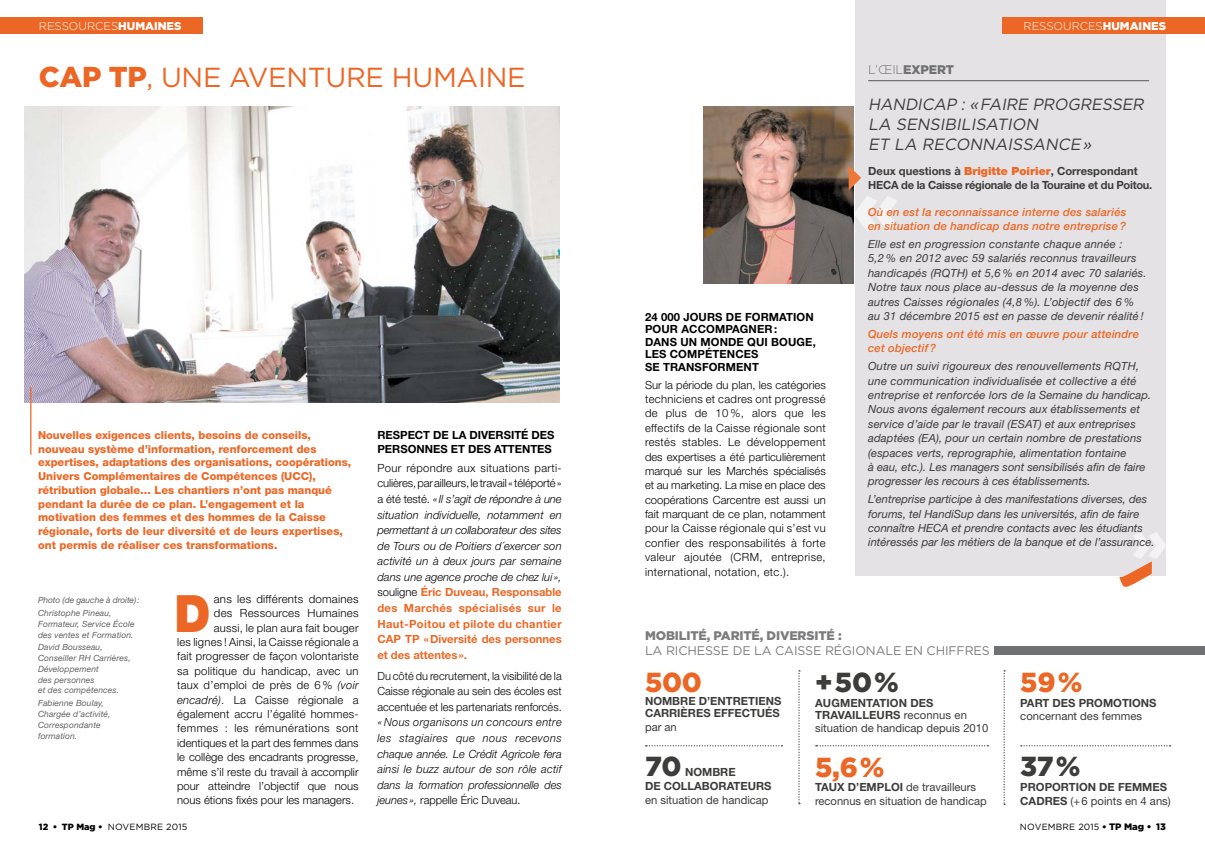
<style>
.page{position:relative;width:1205px;height:851px;background:#fff}
.page>*{position:absolute;margin:0;border:0;box-sizing:border-box;transform-origin:0 0}
.t1{font:900 51.5px "Helvetica Neue LT Std";color:#ec6725;scale:.9 1}
.t2{font:27.5px "Gotham";letter-spacing:-.01em;color:#ec6725}
.t3{font:900 27.5px "Gotham";color:#ec6725}
.t4{font:900 27.5px "Gotham";color:#3c3c3b}
.t5{font:italic 16.25px/20px "Gotham";color:#3c3c3b}
.t6{font:12.5px "Gotham";letter-spacing:-.01em;color:#7c7c7e}
.t7{font:900 12.5px "Gotham";letter-spacing:-.01em;color:#7c7c7e}
.t8{font:900 12.5px "Gotham";letter-spacing:-.01em;color:#707173}
.t9{font:italic 11.25px/14.4px "Helvetica Neue LT Std";letter-spacing:.01em;color:#3c3c3b}
.t10{font:300 11.25px/14.4px "Helvetica Neue LT Std";letter-spacing:.02em;color:#000;text-align:justify}
.t11{font:italic 300 11.25px/15.6px "Helvetica Neue LT Std";color:#000;text-align:justify}
.t12{font:11.25px/12.5px "Helvetica Neue LT Std";color:#3c3c3b}
.t13{font:300 11.25px "Helvetica Neue LT Std";color:#000}
.t14{font:italic 500 11.25px/14.4px "Helvetica Neue LT Std";letter-spacing:.015em;color:#ec6725}
.t15{font:700 11.25px/12.5px "Helvetica Neue LT Std";letter-spacing:.01em;color:#000}
.t16{font:700 11.25px/13.8px "Helvetica Neue LT Std";color:#3c3c3b}
.t17{font:700 11.25px/14.4px "Helvetica Neue LT Std";letter-spacing:-.02em;color:#3c3c3b}
.t18{font:300 11.25px "Gotham";color:#fff}
.t19{font:300 11.25px "Helvetica Neue LT Std";letter-spacing:.04em;color:#000}
.t20{font:800 11px/13.8px "Helvetica Neue LT Std";color:#ec6725}
.t21{font:9px "Gotham";letter-spacing:.02em;color:#000}
.t22{font:italic 8.5px/10.8px "Helvetica Neue LT Std";letter-spacing:.01em;color:#646363}
.t23{font:italic 8.5px/12.9px "Helvetica Neue LT Std";letter-spacing:-.01em;color:#646363}
.s1{font-weight:900}
.s2{font-weight:900;font-size:28.75px}
.s3{font-style:italic}
.s4{font-style:normal}
.s5{font-weight:700;font-style:normal;color:#ec6725}
.s6{font-weight:300}
.s7{font-weight:900;color:#ec6725}
.s8{font-weight:700}
.s9{font-weight:400}
.s10{font-weight:900;font-size:9.38px}
</style>
<div class="page">
<div style="left:855px;top:0;width:311px;height:575px;background:#e4e2e4"></div>
<svg style="left:855px;top:196px;width:42px;height:35px"></svg>
<div style="left:995px;top:646px;width:210px;height:9px;background:#707173"></div>
<img style="left:25px;top:106px;width:535px;height:296px">
<img style="left:703px;top:106px;width:150px;height:177px">
<div style="left:1002px;top:18px;width:203px;height:16px;background:#ec6725"></div>
<div style="left:0;top:18px;width:203px;height:16px;background:#ec6725"></div>
<svg style="left:1119px;top:532px;width:46px;height:55px"></svg>
<svg style="left:849px;top:165px;width:12px;height:25px"></svg>
<hr style="left:30px;top:387px;width:1px;height:67px;background:#ec6725">
<hr style="left:868px;top:80px;width:281px;height:1px;background:#707173">
<svg style="left:798px;top:670px;width:2px;height:134px"></svg>
<svg style="left:1003px;top:670px;width:2px;height:134px"></svg>
<svg style="left:816px;top:745px;width:172px;height:1px"></svg>
<svg style="left:646px;top:745px;width:136px;height:1px"></svg>
<svg style="left:1021px;top:745px;width:149px;height:1px"></svg>
<p class="t18" style="left:39px;top:19px;width:144px">RESSOURCES<span class="s1">HUMAINES</span></p>
<p class="t18" style="left:1023px;top:19px;width:144px">RESSOURCES<span class="s1">HUMAINES</span></p>
<h2 class="t2" style="left:39px;top:59px;width:488px"><span class="s2">CAP TP</span>, UNE AVENTURE HUMAINE</h2>
<p class="t20" style="left:38px;top:428px;width:315px">Nouvelles exigences clients, besoins de conseils, nouveau système d’information, renforcement des expertises, adaptations des organisations, coopérations, Univers Complémentaires de Compétences (UCC), rétribution globale… Les chantiers n’ont pas manqué pendant la durée de ce plan. L’engagement et la motivation des femmes et des hommes de la Caisse régionale, forts de leur diversité et de leurs expertises, ont permis de réaliser ces transformations.</p>
<p class="t23" style="left:38px;top:593px;width:103px">Photo (de gauche à droite):<br>Christophe Pineau,</p>
<p class="t22" style="left:38px;top:618px;width:98px">Formateur, Service École des ventes et Formation.</p>
<p class="t22" style="left:38px;top:641px;width:94px">David Bousseau,<br>Conseiller RH Carrières,<br>Développement<br>des personnes<br>et des compétences.</p>
<p class="t22" style="left:38px;top:697px;width:74px">Fabienne Boulay,<br>Chargée d’activité,<br>Correspondante formation.</p>
<h1 class="t1" style="left:175px;top:582px;width:42px">D</h1>
<p class="t10" style="left:214px;top:591px;width:146px">ans les différents domaines</p>
<p class="t10" style="left:214px;top:605px;width:146px">des Ressources Humaines</p>
<p class="t10" style="left:214px;top:620px;width:146px">aussi, le plan aura fait bouger</p>
<p class="t10" style="left:177px;top:634px;width:183px">les lignes ! Ainsi, la Caisse régionale a</p>
<p class="t10" style="left:177px;top:649px;width:183px">fait progresser de façon volontariste</p>
<p class="t10" style="left:177px;top:663px;width:183px">sa politique du handicap, avec un</p>
<p class="t10" style="left:177px;top:677px;width:183px">taux d’emploi de près de 6 % <span class="s3">(voir</span></p>
<p class="t10" style="left:177px;top:692px;width:183px"><span class="s3">encadré)</span>. La Caisse régionale a</p>
<p class="t10" style="left:177px;top:706px;width:183px">également accru l’égalité hommes-</p>
<p class="t19" style="left:177px;top:721px;width:183px">femmes : les rémunérations sont</p>
<p class="t13" style="left:177px;top:735px;width:183px">identiques et la part des femmes dans</p>
<p class="t13" style="left:177px;top:750px;width:183px">le collège des encadrants progresse,</p>
<p class="t13" style="left:177px;top:764px;width:183px">même s’il reste du travail à accomplir</p>
<p class="t13" style="left:177px;top:779px;width:183px">pour atteindre l’objectif que nous</p>
<p class="t13" style="left:177px;top:793px;width:178px">nous étions fixés pour les managers.</p>
<p class="t15" style="left:377px;top:428px;width:179px;line-height:13.8px">RESPECT DE LA DIVERSITÉ DES<br>PERSONNES ET DES ATTENTES</p>
<p class="t11" style="left:377px;top:460px;width:186px"><span class="s4">Pour répondre aux situations parti&shy;culières, par ailleurs, le travail «téléporté» a été testé.</span> «Il s’agit de répondre à une situation individuelle, notamment en permettant à un collaborateur des sites de Tours ou de Poitiers d´exercer son activité un à deux jours par semaine dans une agence proche de chez lui », <span class="s4">souligne</span> <span class="s5">Éric Duveau, Responsable des Marchés spécialisés sur le Haut-Poitou et pilote du chantier CAP TP «Diversité des personnes et des attentes».</span></p>
<p class="t10" style="left:377px;top:667px;width:186px;line-height:15.6px">Du côté du recrutement, la visibilité de la Caisse régionale au sein des écoles est accentuée et les partenariats renforcés.</p>
<p class="t11" style="left:377px;top:714px;width:186px">« Nous organisons un concours entre les stagiaires que nous recevons chaque année. Le Crédit Agricole fera ainsi le buzz autour de son rôle actif dans la formation professionnelle des jeunes », <span class="s4">rappelle Éric Duveau.</span></p>
<p class="t15" style="left:645px;top:310px;width:172px">24 000 JOURS DE FORMATION<br>POUR ACCOMPAGNER :<br>DANS UN MONDE QUI BOUGE,<br>LES COMPÉTENCES<br>SE TRANSFORMENT</p>
<p class="t10" style="left:645px;top:377px;width:182px">Sur la période du plan, les catégories techniciens et cadres ont progressé de plus de 10 %, alors que les effectifs de la Caisse régionale sont restés stables. Le développement des expertises a été particulièrement marqué sur les Marchés spécialisés et au marketing. La mise en place des coopérations Carcentre est aussi un fait marquant de ce plan, notamment pour la Caisse régionale qui s’est vu confier des responsabilités à forte valeur ajoutée (CRM, entreprise, international, notation, etc.).</p>
<p class="t8" style="left:868px;top:61px;width:87px"><span class="s6">L’ŒIL</span>EXPERT</p>
<h3 class="t5" style="left:868px;top:93px;width:281px">HANDICAP :« FAIRE PROGRESSER<br>LA SENSIBILISATION<br>ET LA RECONNAISSANCE »</h3>
<p class="t17" style="left:868px;top:163px;width:286px">Deux questions à <span class="s7">Brigitte Poirier</span>, Correspondant<br>HECA de la Caisse régionale de la Touraine et du Poitou.</p>
<p class="t14" style="left:868px;top:204px;width:260px">Où en est la reconnaissance interne des salariés en situation de handicap dans notre entreprise ?</p>
<p class="t9" style="left:868px;top:237px;width:280px">Elle est en progression constante chaque année :<br>5,2 % en 2012 avec 59 salariés reconnus travailleurs handicapés (RQTH) et 5,6 % en 2014 avec 70 salariés.<br>Notre taux nous place au-dessus de la moyenne des autres Caisses régionales (4,8 %). L’objectif des 6 % au 31 décembre 2015 est en passe de devenir réalité !</p>
<p class="t14" style="left:868px;top:326px;width:272px">Quels moyens ont été mis en œuvre pour atteindre cet objectif ?</p>
<p class="t9" style="left:868px;top:359px;width:285px">Outre un suivi rigoureux des renouvellements RQTH, une communication individualisée et collective a été entreprise et renforcée lors de la Semaine du handicap.<br>Nous avons également recours aux établissements et service d’aide par le travail (ESAT) et aux entreprises adaptées (EA), pour un certain nombre de prestations (espaces verts, reprographie, alimentation fontaine<br>à eau, etc.). Les managers sont sensibilisés afin de faire progresser les recours à ces établissements.</p>
<p class="t9" style="left:868px;top:492px;width:288px">L’entreprise participe à des manifestations diverses, des forums, tel HandiSup dans les universités, afin de faire connaître HECA et prendre contacts avec les étudiants intéressés par les métiers de la banque et de l’assurance.</p>
<p class="t7" style="left:645px;top:626px;width:198px">MOBILITÉ, PARITÉ, DIVERSITÉ :</p>
<p class="t6" style="left:645px;top:642px;width:346px">LA RICHESSE DE LA CAISSE RÉGIONALE EN CHIFFRES</p>
<h2 class="t3" style="left:645px;top:663px;width:58px">500</h2>
<p class="t16" style="left:645px;top:694px;width:138px;line-height:12.5px">NOMBRE D’ENTRETIENS<br>CARRIÈRES EFFECTUÉS</p>
<p class="t12" style="left:645px;top:720px;width:33px">par an</p>
<h2 class="t4" style="left:645px;top:747px;width:38px">70</h2>
<h2 class="t4" style="left:815px;top:663px;width:85px">+ 50 %</h2>
<p class="t12" style="left:815px;top:696px;width:175px"><span class="s8">AUGMENTATION DES<br>TRAVAILLEURS</span> reconnus en situation de handicap depuis 2010</p>
<h2 class="t3" style="left:815px;top:748px;width:71px">5,6%</h2>
<p class="t12" style="left:815px;top:780px;width:173px;line-height:13.8px"><span class="s8">TAUX D’EMPLOI</span> de travailleurs reconnus en situation de handicap</p>
<p class="t16" style="left:645px;top:765px;width:128px;text-align:center">NOMBRE<br>DE COLLABORATEURS</p>
<p class="t12" style="left:645px;top:793px;width:125px">en situation de handicap</p>
<h2 class="t3" style="left:1020px;top:663px;width:64px">59%</h2>
<p class="t16" style="left:1020px;top:695px;width:138px">PART DES PROMOTIONS</p>
<p class="t12" style="left:1020px;top:709px;width:123px">concernant des femmes</p>
<h2 class="t4" style="left:1020px;top:747px;width:62px">37 %</h2>
<p class="t16" style="left:1020px;top:779px;width:152px">PROPORTION DE FEMMES<br>CADRES <span class="s9">(+6 points en 4 ans)</span></p>
<p class="t21" style="left:39px;top:820px;width:150px"><span class="s1">12 • TP Mag •</span> NOVEMBRE 2015</p>
<p class="t21" style="left:1020px;top:820px;width:147px">NOVEMBRE 2015 <span class="s1">•</span> <span class="s10">TP Mag • 13</span></p>
</div>
